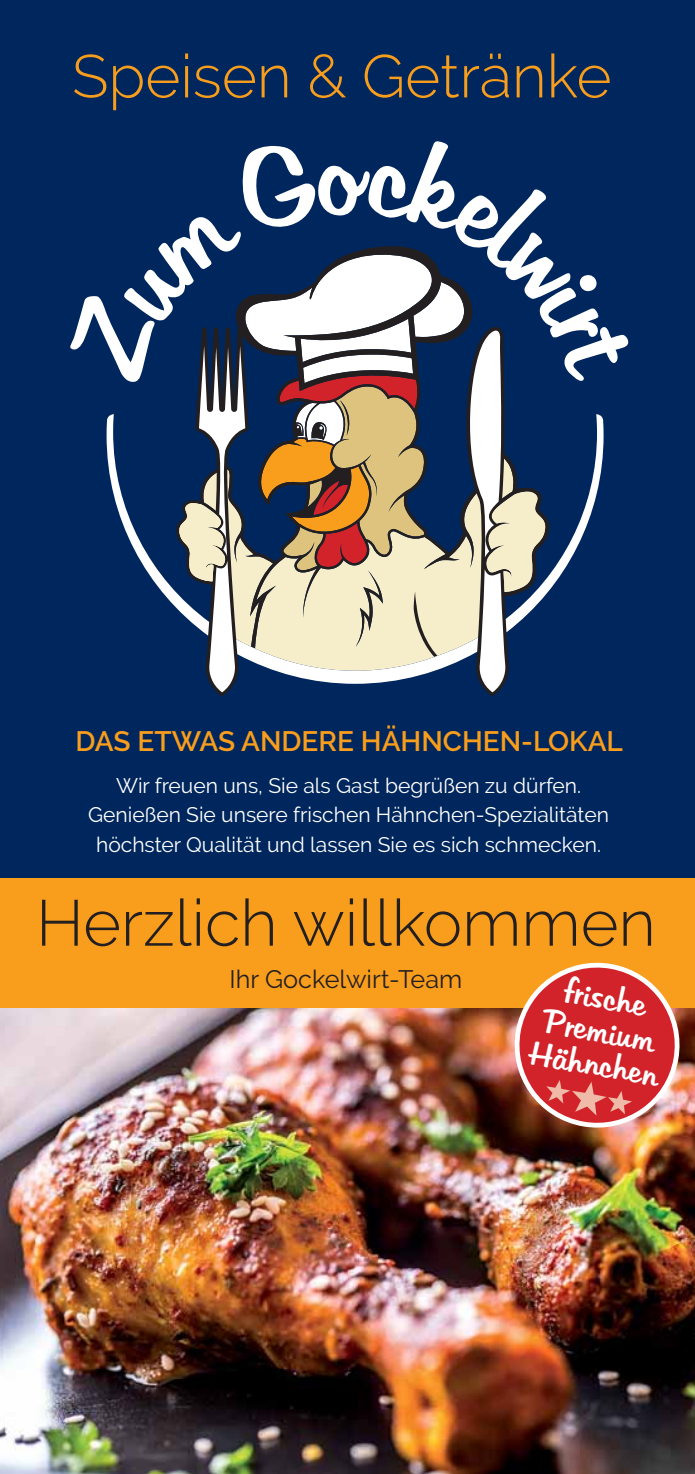
<style>
.page{position:relative;width:695px;height:1474px;background:#fff}
.page>*{position:absolute;margin:0;border:0;box-sizing:border-box;transform-origin:0 0}
.t1{font:300 64.75px "Raleway";color:#231f20}
.t2{font:300 60.2px "Raleway";color:#f99d1c}
.t3{font:30.45px/33.6px "Hudson";color:#fff;text-align:center}
.t4{font:600 28px "Raleway";color:#f99d1c}
.t5{font:25.2px "Raleway";color:#231f20}
.t6{font:21px/29.8px "Raleway";color:#fff;text-align:center}
</style>
<div class="page">
<div style="left:0;top:0;width:694px;height:883px;background:#00275d"></div>
<div style="left:0;top:878px;width:694px;height:595px;background:#f99d1c"></div>
<svg style="left:70px;top:141px;width:559px;height:241px"></svg>
<svg style="left:175px;top:245px;width:376px;height:451px"></svg>
<svg style="left:178px;top:251px;width:368px;height:163px"></svg>
<svg style="left:199px;top:330px;width:307px;height:362px"></svg>
<svg style="left:107px;top:414px;width:496px;height:269px"></svg>
<img style="left:0;top:1008px;width:694px;height:465px">
<img style="left:508px;top:962px;width:178px;height:172px">
<p class="t2" style="left:72px;top:41px;width:541px">Speisen &amp; Getränke</p>
<p class="t4" style="left:75px;top:725px;width:549px">DAS ETWAS ANDERE HÄHNCHEN-LOKAL</p>
<p class="t6" style="left:88px;top:770px;width:522px">Wir freuen uns, Sie als Gast begrüßen zu dürfen.<br>Genießen Sie unsere frischen Hähnchen-Spezialitäten höchster Qualität und lassen Sie es sich schmecken.</p>
<p class="t1" style="left:36px;top:885px;width:621px">Herzlich willkommen</p>
<p class="t5" style="left:229px;top:964px;width:234px">Ihr Gockelwirt-Team</p>
<p class="t3" style="left:544px;top:969px;width:131px;rotate:10deg">frische<br>Premium<br>Hähnchen</p>
</div>
